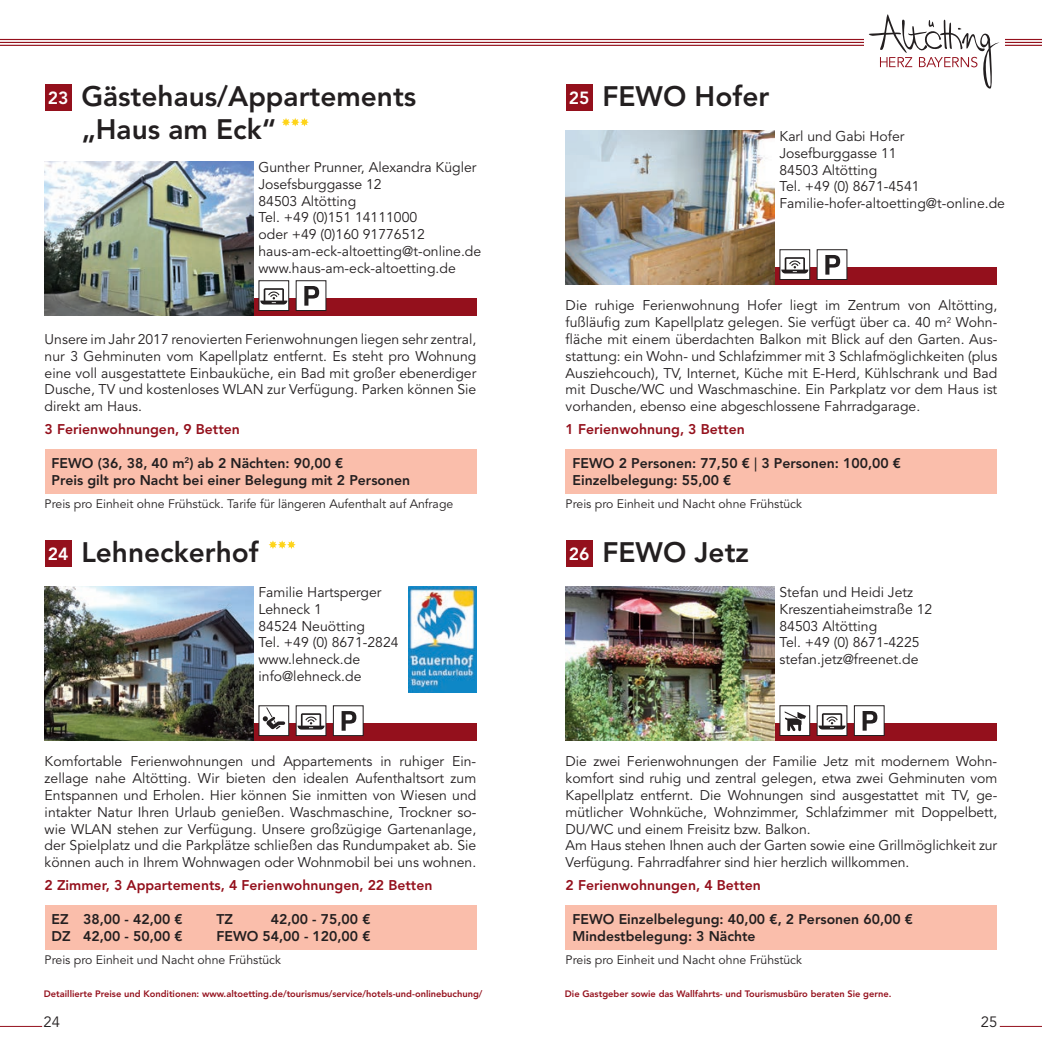
<style>
.page{position:relative;width:1042px;height:1042px;background:#fff}
.page>*{position:absolute;margin:0;border:0;box-sizing:border-box;transform-origin:0 0}
.t1{font:800 28px/33.6px "Avenir LT Std";color:#231f20}
.t2{font:800 17.5px "Avenir LT Std";color:#fff}
.t3{font:14.88px "Avenir LT Std";color:#231f20}
.t4{font:14px/16.8px "Avenir LT Std";color:#231f20}
.t5{font:800 14px/16.8px "Avenir LT Std";color:#231f20}
.t6{font:800 14px "Avenir LT Std";color:#94101c}
.t7{font:12.25px "Avenir LT Std";color:#231f20}
.t8{font:800 9.28px "Avenir LT Std";color:#94101c}
.s1{font-weight:500}
</style>
<div class="page">
<hr style="left:0;top:39px;width:1042px;height:1px;background:#94101c">
<hr style="left:0;top:42px;width:1042px;height:1px;background:#94101c">
<hr style="left:0;top:45px;width:1042px;height:1px;background:#94101c">
<div style="left:864px;top:27px;width:140px;height:23px;background:#fff"></div>
<svg style="left:869px;top:14px;width:131px;height:75px"></svg>
<hr style="left:1000px;top:1026px;width:42px;height:1px;background:#94101c">
<hr style="left:0;top:1026px;width:42px;height:1px;background:#94101c">
<div style="left:232px;top:723px;width:244px;height:18px;background:#94101c"></div>
<div style="left:755px;top:723px;width:242px;height:18px;background:#94101c"></div>
<div style="left:232px;top:299px;width:244px;height:17px;background:#94101c"></div>
<div style="left:755px;top:268px;width:242px;height:17px;background:#94101c"></div>
<img style="left:566px;top:586px;width:208px;height:155px">
<div style="left:780px;top:706px;width:30px;height:29px;background:#fff"></div>
<div style="left:779px;top:705px;width:31px;height:31px;border:1px solid #231f20"></div>
<svg style="left:784px;top:711px;width:22px;height:20px"></svg>
<div style="left:817px;top:706px;width:30px;height:29px;background:#fff"></div>
<div style="left:817px;top:705px;width:30px;height:31px;border:1px solid #231f20"></div>
<svg style="left:818px;top:713px;width:27px;height:16px"></svg>
<div style="left:854px;top:706px;width:30px;height:29px;background:#fff"></div>
<div style="left:854px;top:705px;width:30px;height:31px;border:1px solid #231f20"></div>
<svg style="left:862px;top:711px;width:15px;height:19px"></svg>
<img style="left:566px;top:130px;width:208px;height:155px">
<img style="left:45px;top:586px;width:208px;height:155px">
<img style="left:45px;top:161px;width:208px;height:155px">
<div style="left:296px;top:706px;width:30px;height:29px;background:#fff"></div>
<div style="left:296px;top:705px;width:30px;height:31px;border:1px solid #231f20"></div>
<svg style="left:297px;top:713px;width:27px;height:16px"></svg>
<div style="left:333px;top:706px;width:30px;height:29px;background:#fff"></div>
<div style="left:333px;top:705px;width:30px;height:31px;border:1px solid #231f20"></div>
<svg style="left:342px;top:711px;width:14px;height:20px"></svg>
<div style="left:259px;top:706px;width:30px;height:29px;background:#fff"></div>
<div style="left:258px;top:705px;width:31px;height:31px;border:1px solid #231f20"></div>
<svg style="left:263px;top:707px;width:22px;height:23px"></svg>
<div style="left:45px;top:449px;width:431px;height:44px;background:#fabeab"></div>
<div style="left:566px;top:449px;width:431px;height:44px;background:#fabeab"></div>
<div style="left:296px;top:281px;width:30px;height:29px;background:#fff"></div>
<div style="left:296px;top:280px;width:30px;height:31px;border:1px solid #231f20"></div>
<svg style="left:304px;top:286px;width:15px;height:20px"></svg>
<div style="left:259px;top:281px;width:30px;height:29px;background:#fff"></div>
<div style="left:258px;top:280px;width:31px;height:31px;border:1px solid #231f20"></div>
<svg style="left:260px;top:288px;width:27px;height:16px"></svg>
<div style="left:780px;top:250px;width:30px;height:29px;background:#fff"></div>
<div style="left:779px;top:249px;width:31px;height:31px;border:1px solid #231f20"></div>
<svg style="left:781px;top:257px;width:27px;height:16px"></svg>
<div style="left:817px;top:250px;width:30px;height:29px;background:#fff"></div>
<div style="left:817px;top:249px;width:30px;height:31px;border:1px solid #231f20"></div>
<svg style="left:825px;top:255px;width:15px;height:20px"></svg>
<div style="left:566px;top:905px;width:431px;height:44px;background:#fabeab"></div>
<svg style="left:282px;top:118px;width:27px;height:8px"></svg>
<svg style="left:269px;top:540px;width:27px;height:9px"></svg>
<div style="left:45px;top:905px;width:431px;height:44px;background:#fabeab"></div>
<img style="left:408px;top:586px;width:68px;height:106px">
<div style="left:45px;top:84px;width:26px;height:27px;background:#94101c"></div>
<div style="left:566px;top:84px;width:26px;height:27px;background:#94101c"></div>
<div style="left:45px;top:540px;width:26px;height:27px;background:#94101c"></div>
<div style="left:566px;top:540px;width:26px;height:27px;background:#94101c"></div>
<h1 class="t1" style="left:81px;top:79px;width:336px">Gästehaus/Appartements „Haus am Eck“</h1>
<p class="t2" style="left:48px;top:88px;width:22px">23</p>
<p class="t2" style="left:569px;top:88px;width:22px">25</p>
<p class="t4" style="left:258px;top:159px;width:224px">Gunther Prunner, Alexandra Kügler<br>Josefsburggasse 12<br>84503 Altötting<br>Tel. +49 (0)151 14111000<br>oder +49 (0)160 91776512 haus-am-eck-altoetting@t-online.de www.haus-am-eck-altoetting.de</p>
<h1 class="t1" style="left:602px;top:79px;width:168px">FEWO Hofer</h1>
<p class="t4" style="left:779px;top:128px;width:227px">Karl und Gabi Hofer<br>Josefburggasse 11<br>84503 Altötting<br>Tel. +49 (0) 8671-4541<br>Familie-hofer-altoetting@t-online.de</p>
<p class="t4" style="left:45px;top:331px;width:433px;text-align:justify">Unsere im Jahr 2017 renovierten Ferienwohnungen liegen sehr zentral, nur 3 Gehminuten vom Kapellplatz entfernt. Es steht pro Wohnung eine voll ausgestattete Einbauküche, ein Bad mit großer ebenerdiger Dusche, TV und kostenloses WLAN zur Verfügung. Parken können Sie direkt am Haus.</p>
<p class="t6" style="left:45px;top:421px;width:197px">3 Ferienwohnungen, 9 Betten</p>
<p class="t5" style="left:52px;top:455px;width:360px">FEWO (36, 38, 40 m<sup>2</sup>) ab 2 Nächten: 90,00 €<br>Preis gilt pro Nacht bei einer Belegung mit 2 Personen</p>
<p class="t7" style="left:45px;top:496px;width:410px">Preis pro Einheit ohne Frühstück. Tarife für längeren Aufenthalt auf Anfrage</p>
<p class="t4" style="left:566px;top:297px;width:433px;text-align:justify">Die ruhige Ferienwohnung Hofer liegt im Zentrum von Altötting, fußläufig zum Kapellplatz gelegen. Sie verfügt über ca. 40 m<sup>2</sup> Wohn&shy;fläche mit einem überdachten Balkon mit Blick auf den Garten. Aus&shy;stattung: ein Wohn- und Schlafzimmer mit 3 Schlafmöglichkeiten (plus Ausziehcouch), TV, Internet, Küche mit E-Herd, Kühlschrank und Bad mit Dusche/WC und Waschmaschine. Ein Parkplatz vor dem Haus ist vorhanden, ebenso eine abgeschlossene Fahrradgarage.</p>
<p class="t6" style="left:566px;top:421px;width:181px">1 Ferienwohnung, 3 Betten</p>
<p class="t5" style="left:572px;top:455px;width:330px">FEWO 2 Personen: 77,50 € <span class="s1">|</span> 3 Personen: 100,00 €<br>Einzelbelegung: 55,00 €</p>
<p class="t7" style="left:566px;top:496px;width:238px">Preis pro Einheit und Nacht ohne Frühstück</p>
<h1 class="t1" style="left:81px;top:535px;width:179px">Lehneckerhof</h1>
<p class="t2" style="left:48px;top:544px;width:22px">24</p>
<p class="t2" style="left:569px;top:544px;width:22px">26</p>
<p class="t4" style="left:258px;top:584px;width:142px">Familie Hartsperger<br>Lehneck 1<br>84524 Neuötting<br>Tel. +49 (0) 8671-2824 www.lehneck.de info@lehneck.de</p>
<h1 class="t1" style="left:602px;top:535px;width:148px">FEWO Jetz</h1>
<p class="t4" style="left:779px;top:584px;width:154px">Stefan und Heidi Jetz<br>Kreszentiaheimstraße 12<br>84503 Altötting<br>Tel. +49 (0) 8671-4225 stefan.jetz@freenet.de</p>
<p class="t4" style="left:45px;top:753px;width:433px;text-align:justify">Komfortable Ferienwohnungen und Appartements in ruhiger Ein&shy;zellage nahe Altötting. Wir bieten den idealen Aufenthaltsort zum Entspannen und Erholen. Hier können Sie inmitten von Wiesen und intakter Natur Ihren Urlaub genießen. Waschmaschine, Trockner so&shy;wie WLAN stehen zur Verfügung. Unsere großzügige Gartenanlage, der Spielplatz und die Parkplätze schließen das Rundumpaket ab. Sie können auch in Ihrem Wohnwagen oder Wohnmobil bei uns wohnen.</p>
<p class="t6" style="left:45px;top:877px;width:389px">2 Zimmer, 3 Appartements, 4 Ferienwohnungen, 22 Betten</p>
<p class="t4" style="left:566px;top:753px;width:433px">Die zwei Ferienwohnungen der Familie Jetz mit modernem Wohn&shy;komfort sind ruhig und zentral gelegen, etwa zwei Gehminuten vom Kapellplatz entfernt. Die Wohnungen sind ausgestattet mit TV, ge&shy;mütlicher Wohnküche, Wohnzimmer, Schlafzimmer mit Doppelbett, DU/WC und einem Freisitz bzw. Balkon.<br>Am Haus stehen Ihnen auch der Garten sowie eine Grillmöglichkeit zur Verfügung. Fahrradfahrer sind hier herzlich willkommen.</p>
<p class="t6" style="left:566px;top:877px;width:197px">2 Ferienwohnungen, 4 Betten</p>
<p class="t5" style="left:52px;top:911px;width:133px">EZ 38,00 - 42,00 €<br>DZ 42,00 - 50,00 €</p>
<p class="t5" style="left:217px;top:911px;width:18px">TZ</p>
<p class="t5" style="left:217px;top:911px;width:156px;text-align:right">42,00 - 75,00 €<br>FEWO 54,00 - 120,00 €</p>
<p class="t5" style="left:572px;top:911px;width:342px">FEWO Einzelbelegung: 40,00 €, 2 Personen 60,00 €<br>Mindestbelegung: 3 Nächte</p>
<p class="t7" style="left:45px;top:952px;width:238px">Preis pro Einheit und Nacht ohne Frühstück</p>
<p class="t7" style="left:566px;top:952px;width:238px">Preis pro Einheit und Nacht ohne Frühstück</p>
<p class="t8" style="left:44px;top:988px;width:440px">Detaillierte Preise und Konditionen: www.altoetting.de/tourismus/service/hotels-und-onlinebuchung/</p>
<p class="t8" style="left:565px;top:988px;width:328px">Die Gastgeber sowie das Wallfahrts- und Tourismusbüro beraten Sie gerne.</p>
<p class="t3" style="left:44px;top:1013px;width:18px">24</p>
<p class="t3" style="left:981px;top:1013px;width:18px">25</p>
</div>
